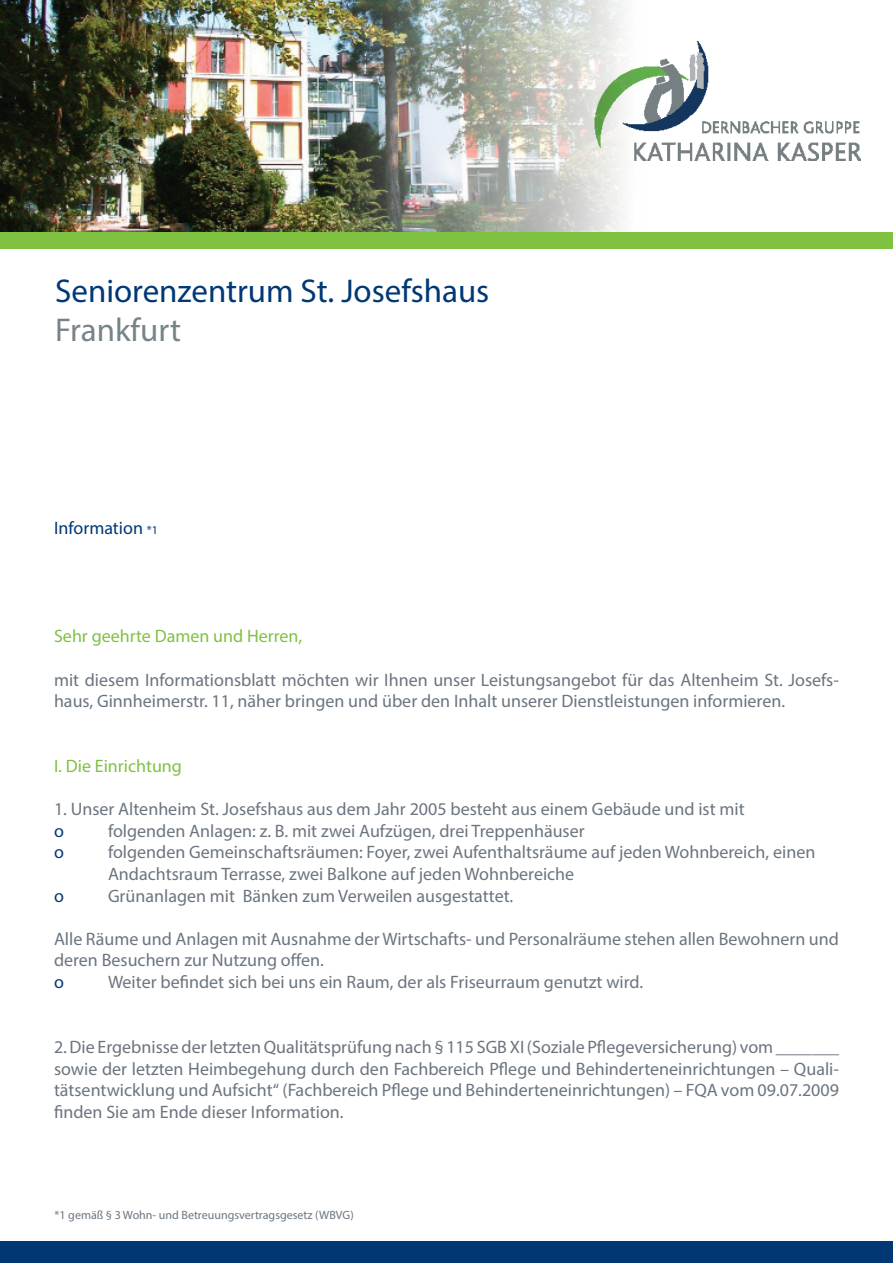
<style>
.page{position:relative;width:893px;height:1263px;background:#fff}
.page>*{position:absolute;margin:0;border:0;box-sizing:border-box;transform-origin:0 0}
.t1{font:33px "Myriad Pro";color:#013874}
.t2{font:33px "Myriad Pro";color:#76848a}
.t3{font:18px/21.6px "Myriad Pro";color:#6b7580}
.t4{font:18px "Myriad Pro";color:#7fc241}
.t5{font:18px "Myriad Pro";color:#013874}
.t6{font:12px "Myriad Pro";color:#6b7580}
.s1{font-size:12px}
</style>
<div class="page">
<div style="left:0;top:1241px;width:893px;height:22px;background:#013874"></div>
<img style="left:645px;top:42px;width:215px;height:119px">
<img style="left:0;top:0;width:645px;height:233px">
<div style="left:0;top:233px;width:893px;height:16px;background:#7fc241"></div>
<h1 class="t1" style="left:55px;top:270px;width:436px">Seniorenzentrum St. Josefshaus</h1>
<h1 class="t2" style="left:55px;top:310px;width:127px">Frankfurt</h1>
<p class="t5" style="left:54px;top:517px;width:105px">Information <span class="s1">*1</span></p>
<p class="t4" style="left:54px;top:625px;width:250px">Sehr geehrte Damen und Herren,</p>
<p class="t3" style="left:54px;top:668px;width:786px">mit diesem Informationsblatt möchten wir Ihnen unser Leistungsangebot für das Altenheim St. Josefs&shy;haus, Ginnheimerstr. 11, näher bringen und über den Inhalt unserer Dienstleistungen informieren.</p>
<p class="t4" style="left:54px;top:755px;width:130px">I. Die Einrichtung</p>
<p class="t3" style="left:54px;top:798px;width:692px">1. Unser Altenheim St. Josefshaus aus dem Jahr 2005 besteht aus einem Gebäude und ist mit</p>
<p class="t5" style="left:54px;top:820px;width:11px">o</p>
<p class="t3" style="left:108px;top:820px;width:478px">folgenden Anlagen: z. B. mit zwei Aufzügen, drei Treppenhäuser</p>
<p class="t5" style="left:54px;top:841px;width:11px">o</p>
<p class="t3" style="left:108px;top:841px;width:709px">folgenden Gemeinschaftsräumen: Foyer, zwei Aufenthaltsräume auf jeden Wohnbereich, einen<br>Andachtsraum Terrasse, zwei Balkone auf jeden Wohnbereiche</p>
<p class="t5" style="left:54px;top:884px;width:11px">o</p>
<p class="t3" style="left:108px;top:884px;width:407px">Grünanlagen mit Bänken zum Verweilen ausgestattet.</p>
<p class="t3" style="left:54px;top:928px;width:786px">Alle Räume und Anlagen mit Ausnahme der Wirtschafts- und Personalräume stehen allen Bewohnern und deren Besuchern zur Nutzung offen.</p>
<p class="t5" style="left:54px;top:971px;width:11px">o</p>
<p class="t3" style="left:108px;top:971px;width:537px">Weiter befindet sich bei uns ein Raum, der als Friseurraum genutzt wird.</p>
<p class="t3" style="left:54px;top:1036px;width:786px;text-align:justify">2. Die Ergebnisse der letzten Qualitätsprüfung nach § 115 SGB XI (Soziale Pflegeversicherung) vom _______ sowie der letzten Heimbegehung durch den Fachbereich Pflege und Behinderteneinrichtungen – Quali&shy;tätsentwicklung und Aufsicht“ (Fachbereich Pflege und Behinderteneinrichtungen) – FQA vom 09.07.2009 finden Sie am Ende dieser Information.</p>
<p class="t6" style="left:55px;top:1208px;width:301px">*1 gemäß § 3 Wohn- und Betreuungsvertragsgesetz (WBVG)</p>
</div>
